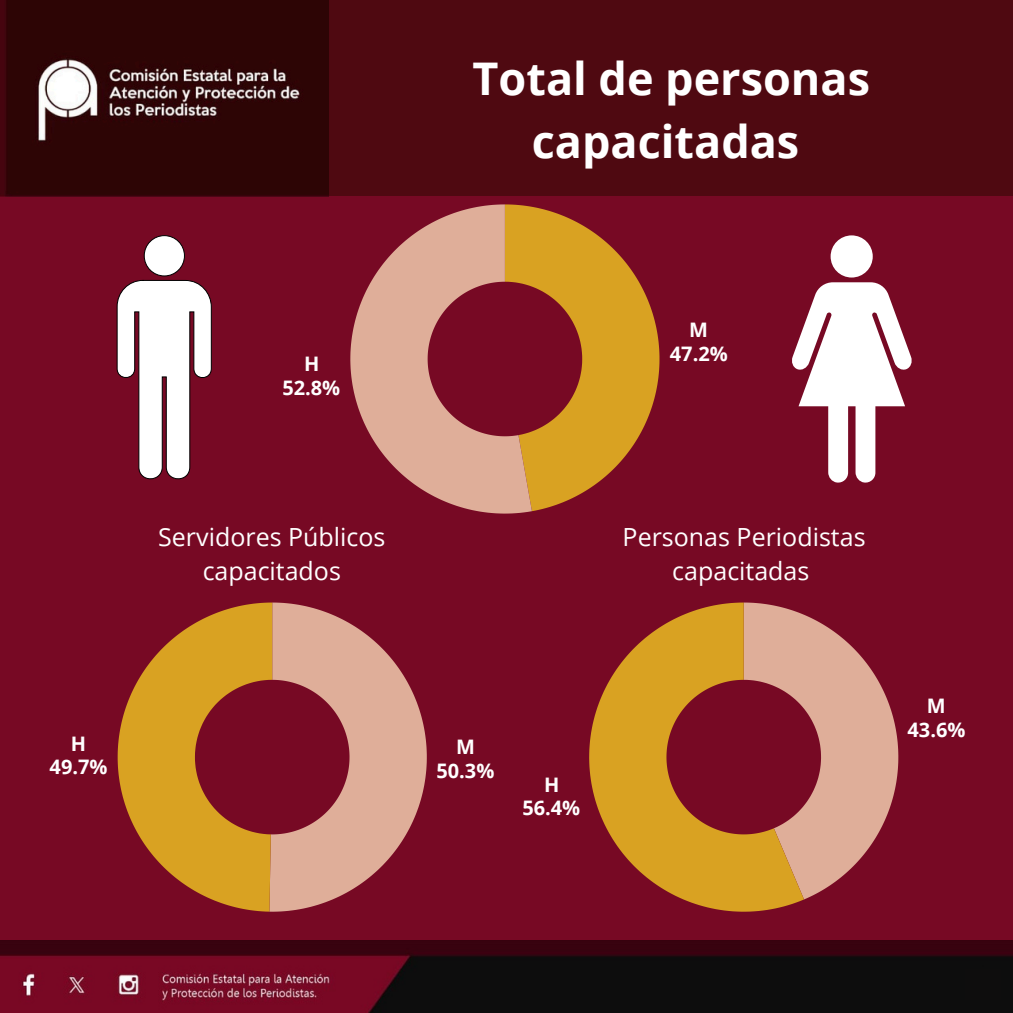
<style>
.page{position:relative;width:1013px;height:1013px;background:#fff}
.page>*{position:absolute;margin:0;border:0;box-sizing:border-box;transform-origin:0 0}
.t1{font:700 45px/62.8px "Open Sans";color:#fff;text-align:center}
.t2{font:25px/34.8px "Open Sans";color:#fff;text-align:center}
.t3{font:700 20px/23.2px "Open Sans";color:#fff;text-align:center}
</style>
<div class="page">
<div style="left:0;top:0;width:1012px;height:1012px;background:#770924"></div>
<img style="left:0;top:940px;width:1012px;height:72px">
<div style="left:965px;top:969px;width:35px;height:30px;background:#0e0d0d"></div>
<svg style="left:272px;top:602px;width:155px;height:309px;fill:#dfae99"></svg>
<svg style="left:118px;top:602px;width:154px;height:309px;fill:#d9a222"></svg>
<div style="left:328px;top:0;width:684px;height:196px;background:#4f0911"></div>
<svg style="left:532px;top:206px;width:127px;height:305px;fill:#d9a222"></svg>
<svg style="left:350px;top:204px;width:182px;height:309px;fill:#dfae99"></svg>
<svg style="left:804px;top:614px;width:94px;height:285px;fill:#dfae99"></svg>
<svg style="left:589px;top:602px;width:215px;height:309px;fill:#d9a224"></svg>
<img style="left:0;top:0;width:328px;height:196px">
<div style="left:144px;top:236px;width:40px;height:40px;background:#fff;border-radius:50%"></div>
<div style="left:144px;top:235px;width:41px;height:41px;border:1px solid #000;border-radius:50%"></div>
<svg style="left:117px;top:280px;width:94px;height:200px"></svg>
<svg style="left:792px;top:282px;width:119px;height:200px"></svg>
<div style="left:830px;top:235px;width:42px;height:42px;background:#fff;border-radius:50%"></div>
<p class="t1" style="left:472px;top:46px;width:399px">Total de personas capacitadas</p>
<p class="t3" style="left:282px;top:352px;width:59px">H<br>52.8%</p>
<p class="t3" style="left:670px;top:318px;width:59px">M<br>47.2%</p>
<p class="t3" style="left:50px;top:731px;width:59px">H<br>49.7%</p>
<p class="t2" style="left:158px;top:518px;width:229px">Servidores Públicos capacitados</p>
<p class="t2" style="left:622px;top:518px;width:244px">Personas Periodistas capacitadas</p>
<p class="t3" style="left:436px;top:735px;width:59px">M<br>50.3%</p>
<p class="t3" style="left:522px;top:772px;width:59px">H<br>56.4%</p>
<p class="t3" style="left:907px;top:694px;width:59px">M<br>43.6%</p>
</div>
